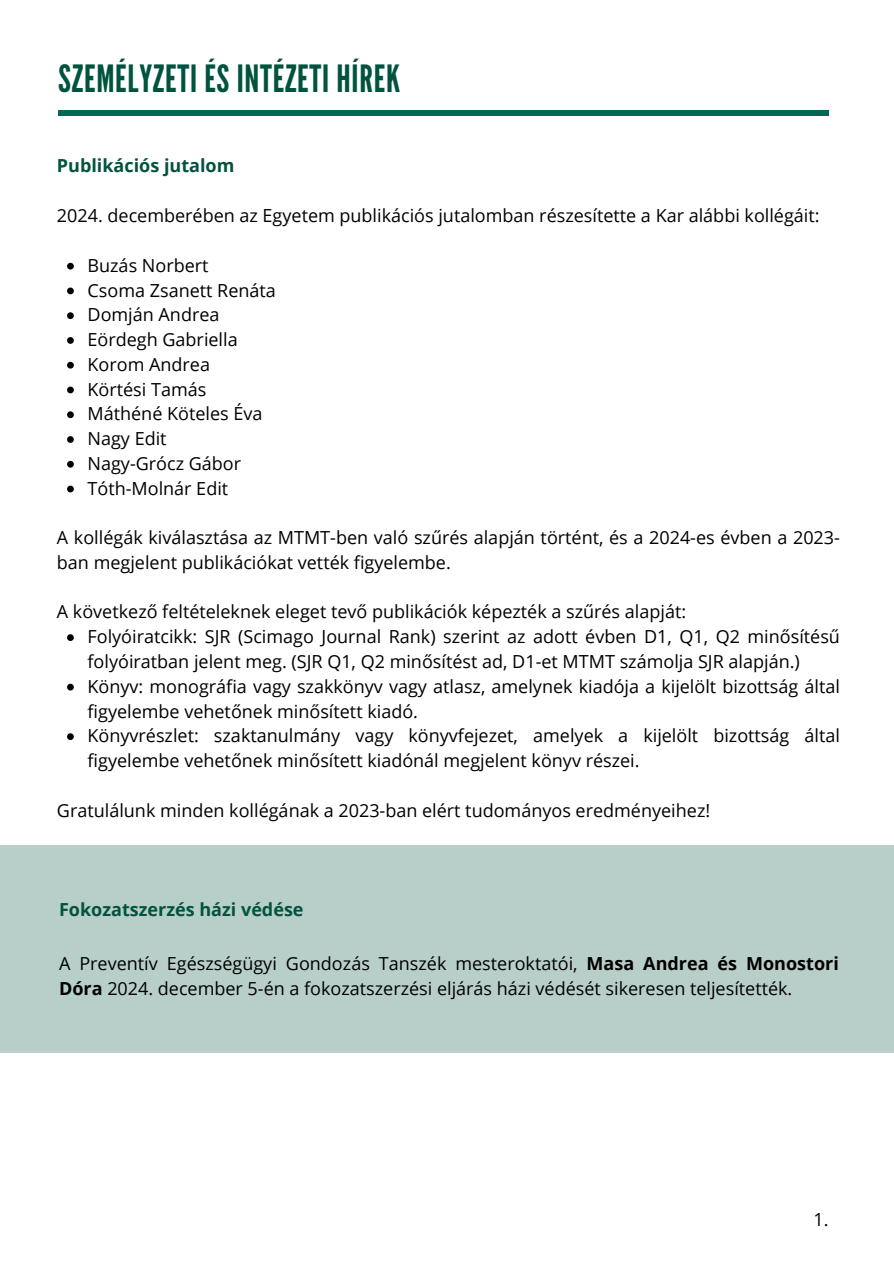
<style>
.page{position:relative;width:894px;height:1264px;background:#fff}
.page>*{position:absolute;margin:0;border:0;box-sizing:border-box;transform-origin:0 0}
.t1{font:37.5px "League Gothic";letter-spacing:.02em;color:#01533f}
.t2{font:18px/24.8px "Open Sans";color:#000}
.t3{font:700 18px "Open Sans";color:#01533f}
.s1{font-weight:700}
</style>
<div class="page">
<div style="left:58px;top:110px;width:770px;height:6px;background:#006854"></div>
<svg style="left:67px;top:263px;width:7px;height:6px"></svg>
<svg style="left:67px;top:287px;width:7px;height:7px"></svg>
<svg style="left:67px;top:312px;width:7px;height:7px"></svg>
<svg style="left:67px;top:337px;width:7px;height:7px"></svg>
<svg style="left:67px;top:362px;width:7px;height:6px"></svg>
<svg style="left:67px;top:386px;width:7px;height:7px"></svg>
<svg style="left:67px;top:411px;width:7px;height:7px"></svg>
<svg style="left:67px;top:436px;width:7px;height:7px"></svg>
<svg style="left:67px;top:461px;width:7px;height:6px"></svg>
<svg style="left:67px;top:485px;width:7px;height:7px"></svg>
<svg style="left:67px;top:634px;width:7px;height:7px"></svg>
<svg style="left:67px;top:683px;width:7px;height:7px"></svg>
<svg style="left:67px;top:733px;width:7px;height:7px"></svg>
<div style="left:0;top:845px;width:893px;height:207px;background:#b8cfc9"></div>
<h2 class="t1" style="left:58px;top:57px;width:343px">SZEMÉLYZETI ÉS INTÉZETI HÍREK</h2>
<p class="t3" style="left:57px;top:152px;width:179px">Publikációs jutalom</p>
<h1 class="t2" style="left:57px;top:203px;width:764px">2024. decemberében az Egyetem publikációs jutalomban részesítette a Kar alábbi kollégáit:</h1>
<h2 class="t2" style="left:87px;top:252px;width:122px">Buzás Norbert</h2>
<p class="t2" style="left:87px;top:277px;width:190px">Csoma Zsanett Renáta</p>
<p class="t2" style="left:87px;top:302px;width:133px">Domján Andrea</p>
<p class="t2" style="left:87px;top:327px;width:152px">Eördegh Gabriella</p>
<p class="t2" style="left:87px;top:351px;width:124px">Korom Andrea</p>
<p class="t2" style="left:87px;top:376px;width:120px">Körtési Tamás</p>
<p class="t2" style="left:87px;top:401px;width:176px">Máthéné Köteles Éva</p>
<p class="t2" style="left:87px;top:426px;width:81px">Nagy Edit</p>
<p class="t2" style="left:87px;top:450px;width:155px">Nagy-Grócz Gábor</p>
<p class="t2" style="left:87px;top:475px;width:142px">Tóth-Molnár Edit</p>
<p class="t2" style="left:57px;top:525px;width:784px">A kollégák kiválasztása az MTMT-ben való szűrés alapján történt, és a 2024-es évben a 2023- ban megjelent publikációkat vették figyelembe.</p>
<p class="t2" style="left:57px;top:599px;width:630px">A következő feltételeknek eleget tevő publikációk képezték a szűrés alapját:</p>
<p class="t2" style="left:87px;top:624px;width:753px">Folyóiratcikk: SJR (Scimago Journal Rank) szerint az adott évben D1, Q1, Q2 minősítésű folyóiratban jelent meg. (SJR Q1, Q2 minősítést ad, D1-et MTMT számolja SJR alapján.)</p>
<p class="t2" style="left:87px;top:673px;width:753px">Könyv: monográfia vagy szakkönyv vagy atlasz, amelynek kiadója a kijelölt bizottság által figyelembe vehetőnek minősített kiadó.</p>
<p class="t2" style="left:87px;top:723px;width:753px">Könyvrészlet: szaktanulmány vagy könyvfejezet, amelyek a kijelölt bizottság által figyelembe vehetőnek minősített kiadónál megjelent könyv részei.</p>
<p class="t2" style="left:57px;top:797px;width:654px">Gratulálunk minden kollégának a 2023-ban elért tudományos eredményeihez!</p>
<p class="t3" style="left:59px;top:897px;width:246px">Fokozatszerzés házi védése</p>
<p class="t2" style="left:59px;top:951px;width:781px">A Preventív Egészségügyi Gondozás Tanszék mesteroktatói, <span class="s1">Masa Andrea és Monostori<br>Dóra</span> 2024. december 5-én a fokozatszerzési eljárás házi védését sikeresen teljesítették.</p>
<p class="t2" style="left:813px;top:1207px;width:17px">1.</p>
</div>
